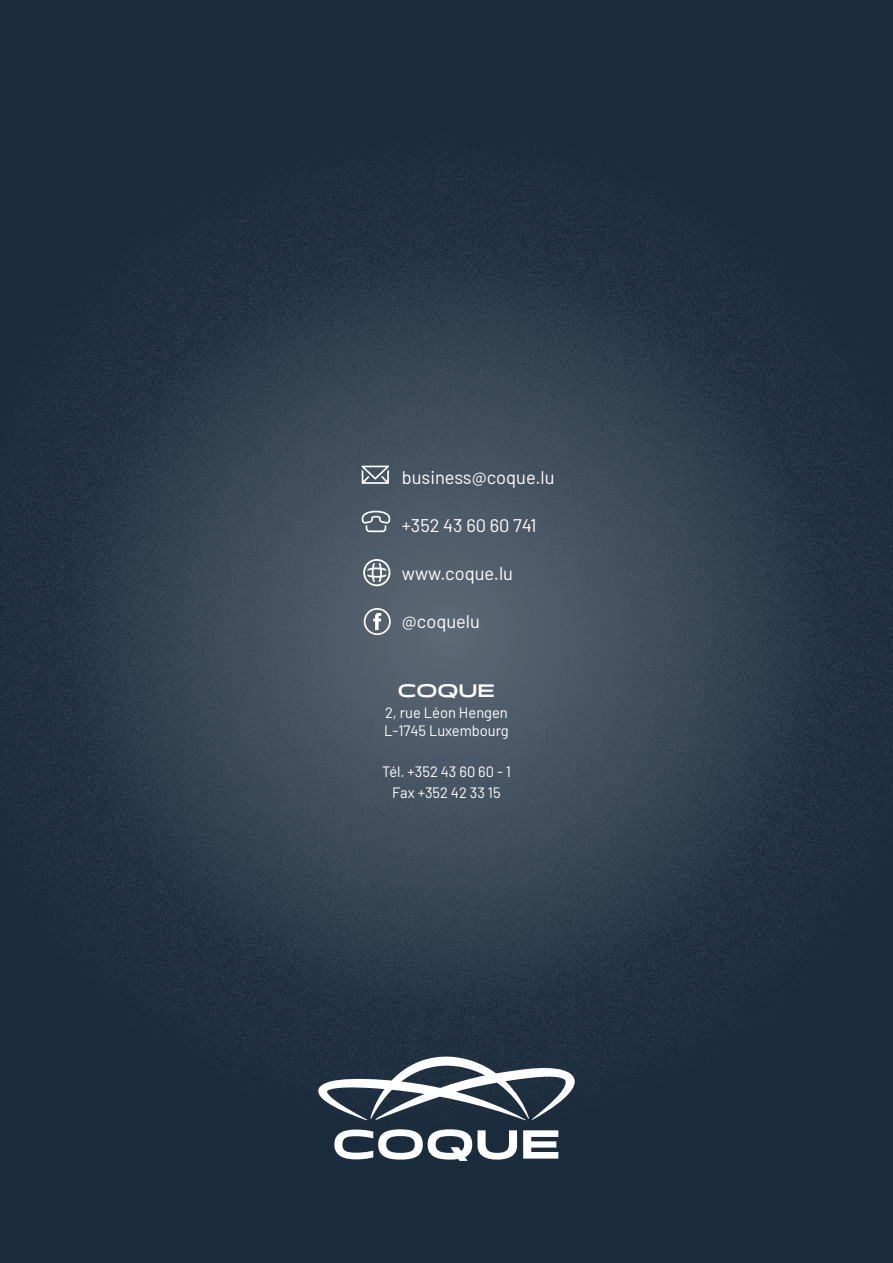
<style>
.page{position:relative;width:893px;height:1263px;background:#1a2b3c}
.page>*{position:absolute;margin:0;border:0;box-sizing:border-box;transform-origin:0 0}
.t1{font:18.3px "Barlow";color:#fff}
.t2{font:500 18px "Taruno Wide";color:#fff}
.t3{font:15px/18px "Barlow";color:#fff}
</style>
<div class="page">
<div style="left:0;top:96px;width:893px;height:1070px;background:#fff;opacity:.3"></div>
<svg style="left:71px;top:256px;width:751px;height:751px"></svg>
<svg style="left:362px;top:466px;width:27px;height:18px"></svg>
<svg style="left:361px;top:511px;width:30px;height:21px"></svg>
<svg style="left:363px;top:559px;width:27px;height:27px"></svg>
<svg style="left:373px;top:613px;width:8px;height:17px"></svg>
<div style="left:364px;top:608px;width:27px;height:27px;border:2px solid #fff;border-radius:50%"></div>
<p class="t1" style="left:402px;top:464px;width:154px">business@coque.lu</p>
<p class="t1" style="left:402px;top:512px;width:136px">+352 43 60 60 741</p>
<p class="t1" style="left:402px;top:560px;width:113px">www.coque.lu</p>
<p class="t1" style="left:402px;top:608px;width:80px">@coquelu</p>
<p class="t2" style="left:398px;top:680px;width:99px">COQUE</p>
<p class="t3" style="left:384px;top:702px;width:126px">2, rue Léon Hengen<br>L-1745 Luxembourg</p>
<p class="t3" style="left:382px;top:760px;width:130px;line-height:20.5px;text-align:center">Tél. +352 43 60 60 - 1<br>Fax +352 42 33 15</p>
</div>
